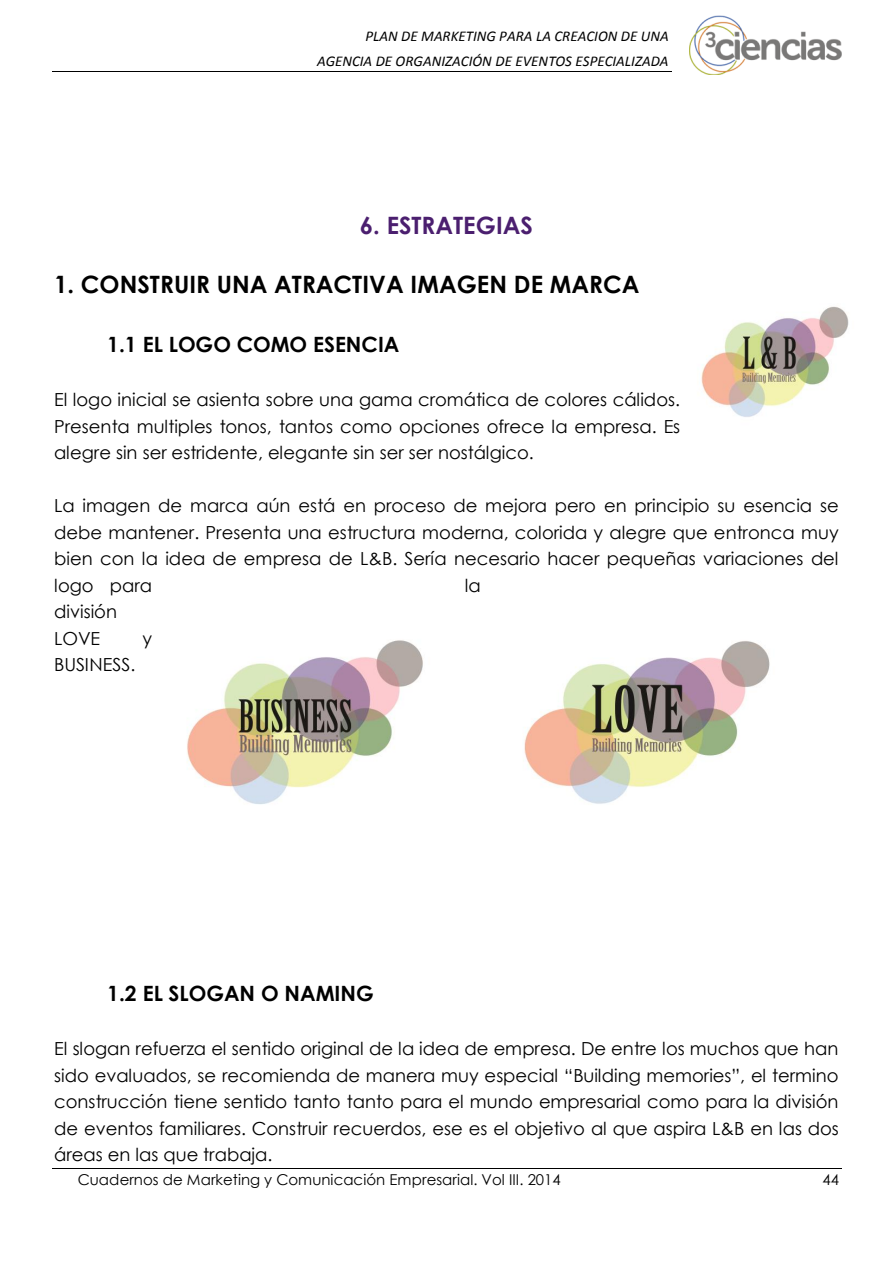
<style>
.page{position:relative;width:893px;height:1263px;background:#fff}
.page>*{position:absolute;margin:0;border:0;box-sizing:border-box;transform-origin:0 0}
.t1{font:700 24px "Century Gothic";color:#000}
.t2{font:700 24px "Century Gothic";color:#4b1f6f}
.t3{font:700 21px "Century Gothic";color:#000}
.t4{font:18px/26.5px "Century Gothic";color:#000;text-align:justify}
.t5{font:italic 15px/24.2px "Calibri";color:#000;text-align:right}
.t6{font:15px "Century Gothic";letter-spacing:.005em;color:#000}
</style>
<div class="page">
<hr style="left:52px;top:71px;width:619px;height:1px;background:#000">
<hr style="left:52px;top:1168px;width:789px;height:1px;background:#000">
<img style="left:689px;top:15px;width:153px;height:60px">
<img style="left:187px;top:640px;width:236px;height:165px">
<img style="left:524px;top:641px;width:246px;height:163px">
<img style="left:701px;top:306px;width:148px;height:111px">
<p class="t5" style="left:317px;top:26px;width:353px">PLAN DE MARKETING PARA LA CREACION DE UNA<br>AGENCIA DE ORGANIZACIÓN DE EVENTOS ESPECIALIZADA</p>
<p class="t2" style="left:360px;top:210px;width:175px">6. ESTRATEGIAS</p>
<p class="t1" style="left:54px;top:269px;width:587px">1. CONSTRUIR UNA ATRACTIVA IMAGEN DE MARCA</p>
<p class="t3" style="left:107px;top:331px;width:293px">1.1 EL LOGO COMO ESENCIA</p>
<p class="t4" style="left:54px;top:386px;width:628px">El logo inicial se asienta sobre una gama cromática de colores cálidos.<br>Presenta multiples tonos, tantos como opciones ofrece la empresa. Es alegre sin ser estridente, elegante sin ser ser nostálgico.</p>
<p class="t4" style="left:54px;top:492px;width:786px">La imagen de marca aún está en proceso de mejora pero en principio su esencia se debe mantener. Presenta una estructura moderna, colorida y alegre que entronca muy bien con la idea de empresa de L&amp;B. Sería necesario hacer pequeñas variaciones del logo para</p>
<p class="t4" style="left:465px;top:571px;width:18px">la</p>
<p class="t4" style="left:54px;top:598px;width:64px">división<br>LOVE</p>
<p class="t4" style="left:54px;top:651px;width:83px">BUSINESS.</p>
<p class="t4" style="left:142px;top:624px;width:11px">y</p>
<p class="t3" style="left:107px;top:980px;width:268px">1.2 EL SLOGAN O NAMING</p>
<p class="t4" style="left:54px;top:1035px;width:786px">El slogan refuerza el sentido original de la idea de empresa. De entre los muchos que han sido evaluados, se recomienda de manera muy especial “Building memories”, el termino construcción tiene sentido tanto tanto para el mundo empresarial como para la división de eventos familiares. Construir recuerdos, ese es el objetivo al que aspira L&amp;B en las dos áreas en las que trabaja.</p>
<p class="t6" style="left:78px;top:1170px;width:484px">Cuadernos de Marketing y Comunicación Empresarial. Vol III. 2014</p>
<p class="t6" style="left:823px;top:1170px;width:18px">44</p>
</div>
